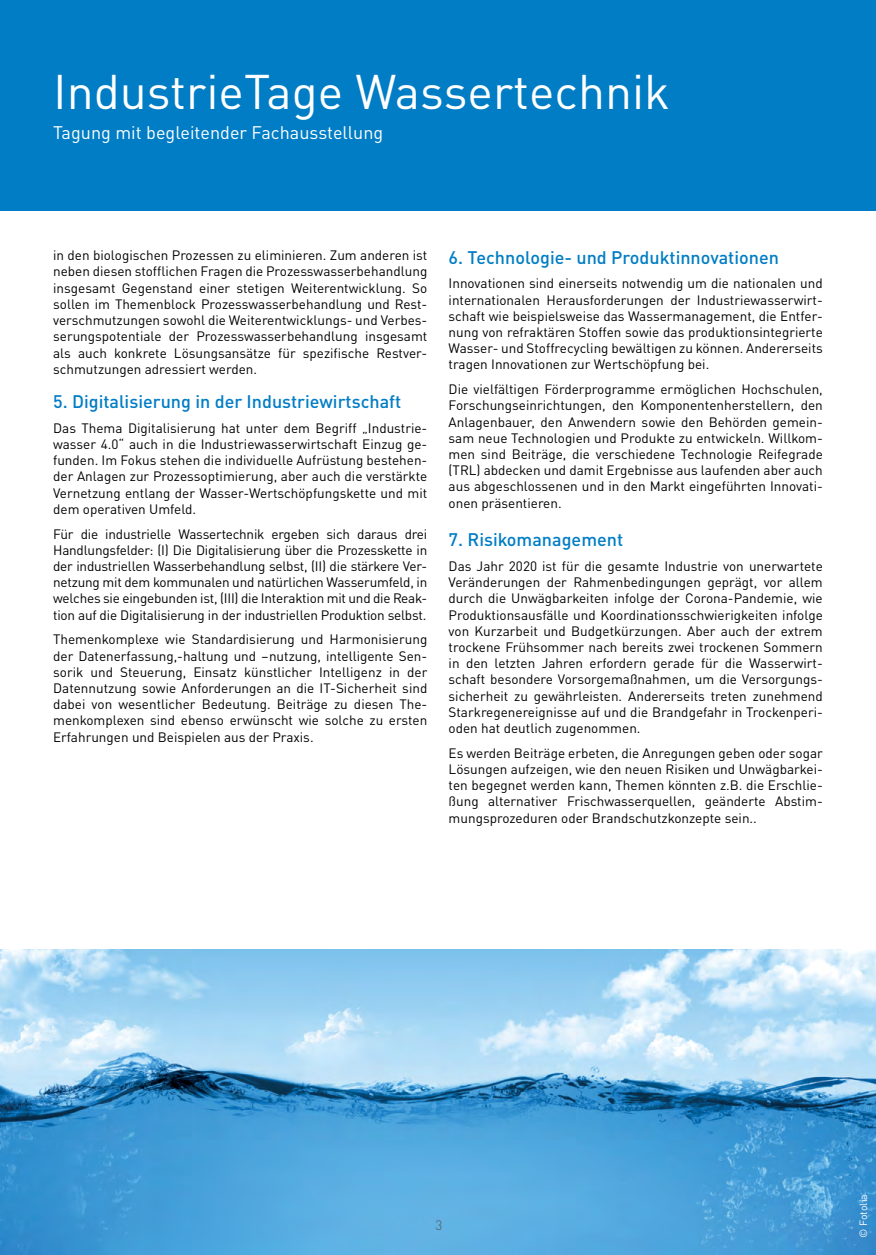
<style>
.page{position:relative;width:876px;height:1255px;background:#fff}
.page>*{position:absolute;margin:0;border:0;box-sizing:border-box;transform-origin:0 0}
.Programm{font:48px "DINOT";color:#fff}
.Fließtext{font:500 18px "DINOT";color:#007dc5}
.Ü1_blau{font:500 18px "DINOT";color:#007dc5}
.Programm-2{font:18px "DINOT";color:#fff}
.Fließtext-2{font:13.5px/16.2px "DINOT";color:#000;text-align:justify}
.t1{font:300 13.5px "DINOT";color:#58595b}
.Fließtext-3{font:10.5px "DINOT";color:#fff}
</style>
<div class="page">
<div style="left:0;top:0;width:876px;height:210px;background:#007dc5"></div>
<img style="left:0;top:949px;width:876px;height:305px">
<p class="Programm" style="left:53px;top:55px;width:618px">IndustrieTage Wassertechnik</p>
<p class="Programm-2" style="left:53px;top:119px;width:332px">Tagung mit begleitender Fachausstellung</p>
<p class="Fließtext-2" style="left:53px;top:246px;width:376px">in den biologischen Prozessen zu eliminieren. Zum anderen ist neben diesen stofflichen Fragen die Prozesswasserbehandlung insgesamt Gegenstand einer stetigen Weiterentwicklung. So sollen im Themenblock Prozesswasserbehandlung und Rest&shy;verschmutzungen sowohl die Weiterentwicklungs- und Verbes&shy;serungspotentiale der Prozesswasserbehandlung insgesamt als auch konkrete Lösungsansätze für spezifische Restver&shy;schmutzungen adressiert werden.</p>
<p class="Ü1_blau" style="left:53px;top:387px;width:350px">5. Digitalisierung in der Industriewirtschaft</p>
<p class="Fließtext-2" style="left:53px;top:419px;width:376px">Das Thema Digitalisierung hat unter dem Begriff „Industrie&shy;wasser 4.0“ auch in die Industriewasserwirtschaft Einzug ge&shy;funden. Im Fokus stehen die individuelle Aufrüstung bestehen&shy;der Anlagen zur Prozessoptimierung, aber auch die verstärkte Vernetzung entlang der Wasser-Wertschöpfungskette und mit dem operativen Umfeld.</p>
<p class="Fließtext-2" style="left:53px;top:524px;width:376px">Für die industrielle Wassertechnik ergeben sich daraus drei Handlungsfelder: (I) Die Digitalisierung über die Prozesskette in der industriellen Wasserbehandlung selbst, (II) die stärkere Ver&shy;netzung mit dem kommunalen und natürlichen Wasserumfeld, in welches sie eingebunden ist, (III) die Interaktion mit und die Reak&shy;tion auf die Digitalisierung in der industriellen Produktion selbst.</p>
<p class="Fließtext-2" style="left:53px;top:630px;width:376px">Themenkomplexe wie Standardisierung und Harmonisierung der Datenerfassung,-haltung und –nutzung, intelligente Sen&shy;sorik und Steuerung, Einsatz künstlicher Intelligenz in der Datennutzung sowie Anforderungen an die IT-Sicherheit sind dabei von wesentlicher Bedeutung. Beiträge zu diesen The&shy;menkomplexen sind ebenso erwünscht wie solche zu ersten Erfahrungen und Beispielen aus der Praxis.</p>
<p class="Fließtext" style="left:449px;top:243px;width:332px">6. Technologie- und Produktinnovationen</p>
<p class="Fließtext-2" style="left:449px;top:274px;width:376px">Innovationen sind einerseits notwendig um die nationalen und internationalen Herausforderungen der Industriewasserwirt&shy;schaft wie beispielsweise das Wassermanagement, die Entfer&shy;nung von refraktären Stoffen sowie das produktionsintegrierte Wasser- und Stoffrecycling bewältigen zu können. Andererseits tragen Innovationen zur Wertschöpfung bei.</p>
<p class="Fließtext-2" style="left:449px;top:380px;width:376px">Die vielfältigen Förderprogramme ermöglichen Hochschulen, Forschungseinrichtungen, den Komponentenherstellern, den Anlagenbauer, den Anwendern sowie den Behörden gemein&shy;sam neue Technologien und Produkte zu entwickeln. Willkom&shy;men sind Beiträge, die verschiedene Technologie Reifegrade (TRL) abdecken und damit Ergebnisse aus laufenden aber auch aus abgeschlossenen und in den Markt eingeführten Innovati&shy;onen präsentieren.</p>
<p class="Fließtext" style="left:449px;top:526px;width:176px">7. Risikomanagement</p>
<p class="Fließtext-2" style="left:449px;top:557px;width:376px">Das Jahr 2020 ist für die gesamte Industrie von unerwartete Veränderungen der Rahmenbedingungen geprägt, vor allem durch die Unwägbarkeiten infolge der Corona-Pandemie, wie Produktionsausfälle und Koordinationsschwierigkeiten infolge von Kurzarbeit und Budgetkürzungen. Aber auch der extrem trockene Frühsommer nach bereits zwei trockenen Sommern in den letzten Jahren erfordern gerade für die Wasserwirt&shy;schaft besondere Vorsorgemaßnahmen, um die Versorgungs&shy;sicherheit zu gewährleisten. Andererseits treten zunehmend Starkregenereignisse auf und die Brandgefahr in Trockenperi&shy;oden hat deutlich zugenommen.</p>
<p class="Fließtext-2" style="left:449px;top:744px;width:376px">Es werden Beiträge erbeten, die Anregungen geben oder sogar Lösungen aufzeigen, wie den neuen Risiken und Unwägbarkei&shy;ten begegnet werden kann, Themen könnten z.B. die Erschlie&shy;ßung alternativer Frischwasserquellen, geänderte Abstim&shy;mungsprozeduren oder Brandschutzkonzepte sein..</p>
<p class="t1" style="left:436px;top:1214px;width:8px">3</p>
<p class="Fließtext-3" style="left:855px;top:1237px;width:45px;rotate:-90deg">© Fotolia</p>
</div>
